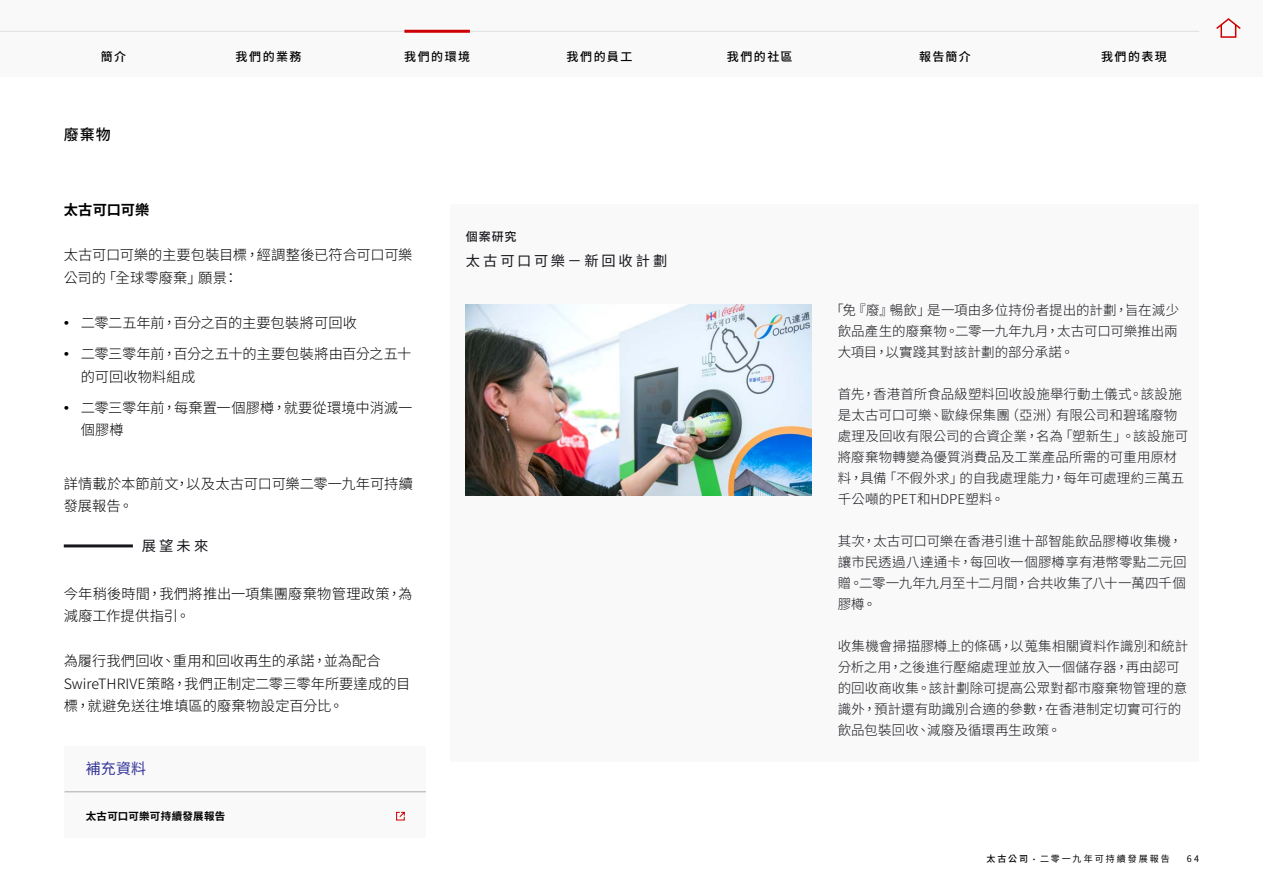
<style>
.page{position:relative;width:1263px;height:893px;background:#fff}
.page>*{position:absolute;margin:0;border:0;box-sizing:border-box;transform-origin:0 0}
.t1{font:15px "Noto Sans CJ Ktc";color:#339}
.t2{font:500 15px "Noto Sans CJ Ktc";color:#000}
.t3{font:300 14.25px/22.5px "Noto Sans CJ Ktc";color:#000}
.t4{font:300 14.25px/22.5px "Noto Sans CJ Ktc";letter-spacing:.02em;color:#000}
.t5{font:14.25px "Noto Sans CJ Ktc";letter-spacing:.205em;color:#16161d}
.t6{font:700 14.25px "Noto Sans CJ Ktc";letter-spacing:.005em;color:#000}
.t7{font:300 13.5px/21px "Noto Sans CJ Ktc";letter-spacing:.005em;color:#16161d}
.t8{font:500 12px "Noto Sans CJ Ktc";letter-spacing:.125em;color:#000}
.t9{font:500 12px "Noto Sans CJ Ktc";color:#16161d}
.t10{font:700 10.5px "Noto Sans CJ Ktc";letter-spacing:.03em;color:#000}
.t11{font:9px "Noto Sans CJ Ktc";letter-spacing:.22em;color:#000}
.s1{font-family:"Ubuntu";font-weight:400;font-size:15px}
.s2{font-weight:500}
.s3{font-size:12px}
</style>
<div class="page">
<div style="left:0;top:0;width:1263px;height:77px;background:#f9f9f9"></div>
<hr style="left:0;top:31px;width:1199px;height:1px;background:#dedede">
<svg style="left:1216px;top:18px;width:25px;height:20px"></svg>
<hr style="left:64px;top:544px;width:69px;height:3px;background:#16161d">
<div style="left:451px;top:204px;width:748px;height:558px;background:#f9f9f9"></div>
<div style="left:65px;top:746px;width:361px;height:92px;background:#f9f9f9"></div>
<hr style="left:64px;top:791px;width:362px;height:1px;background:#acacac">
<svg style="left:396px;top:811px;width:9px;height:10px"></svg>
<hr style="left:404px;top:30px;width:66px;height:3px;background:#c00">
<img style="left:466px;top:304px;width:345px;height:191px">
<p class="t8" style="left:101px;top:49px;width:27px">簡介</p>
<p class="t8" style="left:236px;top:49px;width:67px">我們的業務</p>
<p class="t8" style="left:404px;top:49px;width:68px">我們的環境</p>
<p class="t8" style="left:567px;top:49px;width:67px">我們的員工</p>
<p class="t8" style="left:727px;top:49px;width:67px">我們的社區</p>
<p class="t8" style="left:919px;top:49px;width:53px">報告簡介</p>
<p class="t8" style="left:1101px;top:49px;width:67px">我們的表現</p>
<p class="t2" style="left:64px;top:126px;width:49px">廢棄物</p>
<p class="t6" style="left:64px;top:202px;width:87px">太古可口可樂</p>
<p class="t3" style="left:64px;top:244px;width:350px">太古可口可樂的主要包裝目標，經調整後已符合可口可樂公司的「全球零廢棄」願景：</p>
<p class="t3" style="left:64px;top:312px;width:295px"><span class="s1">•</span> 二零二五年前，百分之百的主要包裝將可回收</p>
<p class="t3" style="left:81px;top:343px;width:332px;text-indent:-17px"><span class="s1">•</span> 二零三零年前，百分之五十的主要包裝將由百分之五十的可回收物料組成</p>
<p class="t3" style="left:81px;top:396px;width:333px;text-indent:-17px"><span class="s1">•</span> 二零三零年前，每棄置一個膠樽，就要從環境中消滅一個膠樽</p>
<p class="t3" style="left:64px;top:472px;width:351px">詳情載於本節前文，以及太古可口可樂二零一九年可持續發展報告。</p>
<p class="t5" style="left:142px;top:537px;width:68px">展望未來</p>
<p class="t4" style="left:64px;top:582px;width:350px">今年稍後時間，我們將推出一項集團廢棄物管理政策，為減廢工作提供指引。</p>
<p class="t3" style="left:64px;top:650px;width:348px">為履行我們回收、重用和回收再生的承諾，並為配合<br>SwireTHRIVE策略，我們正制定二零三零年所要達成的目標，就避免送往堆填區的廢棄物設定百分比。</p>
<p class="t1" style="left:86px;top:760px;width:62px">補充資料</p>
<p class="t10" style="left:86px;top:811px;width:141px">太古可口可樂可持續發展報告</p>
<p class="t9" style="left:466px;top:230px;width:52px">個案研究</p>
<p class="t5" style="left:466px;top:253px;width:203px">太古可口可樂－新回收計劃</p>
<p class="t7" style="left:838px;top:300px;width:343px;text-align:justify;text-indent:-8px">「免『廢』暢飲」是一項由多位持份者提出的計劃，旨在減少飲品產生的廢棄物。二零一九年九月，太古可口可樂推出兩大項目，以實踐其對該計劃的部分承諾。</p>
<p class="t7" style="left:838px;top:384px;width:352px">首先，香港首所食品級塑料回收設施舉行動土儀式。該設施是太古可口可樂、歐綠保集團（亞洲）有限公司和碧瑤廢物處理及回收有限公司的合資企業，名為「塑新生」。該設施可將廢棄物轉變為優質消費品及工業產品所需的可重用原材料，具備「不假外求」的自我處理能力，每年可處理約三萬五千公噸的PET和HDPE塑料。</p>
<p class="t7" style="left:838px;top:531px;width:350px">其次，太古可口可樂在香港引進十部智能飲品膠樽收集機，讓市民透過八達通卡，每回收一個膠樽享有港幣零點二元回贈。二零一九年九月至十二月間，合共收集了八十一萬四千個膠樽。</p>
<p class="t7" style="left:838px;top:636px;width:352px">收集機會掃描膠樽上的條碼，以蒐集相關資料作識別和統計分析之用，之後進行壓縮處理並放入一個儲存器，再由認可的回收商收集。該計劃除可提高公眾對都市廢棄物管理的意識外，預計還有助識別合適的參數，在香港制定切實可行的飲品包裝回收、減廢及循環再生政策。</p>
<p class="t11" style="left:986px;top:854px;width:185px"><span class="s2">太古公司</span><span class="s3">•</span>二零一九年可持續發展報告</p>
<p class="t11" style="left:1187px;top:854px;width:14px">6 4</p>
</div>
